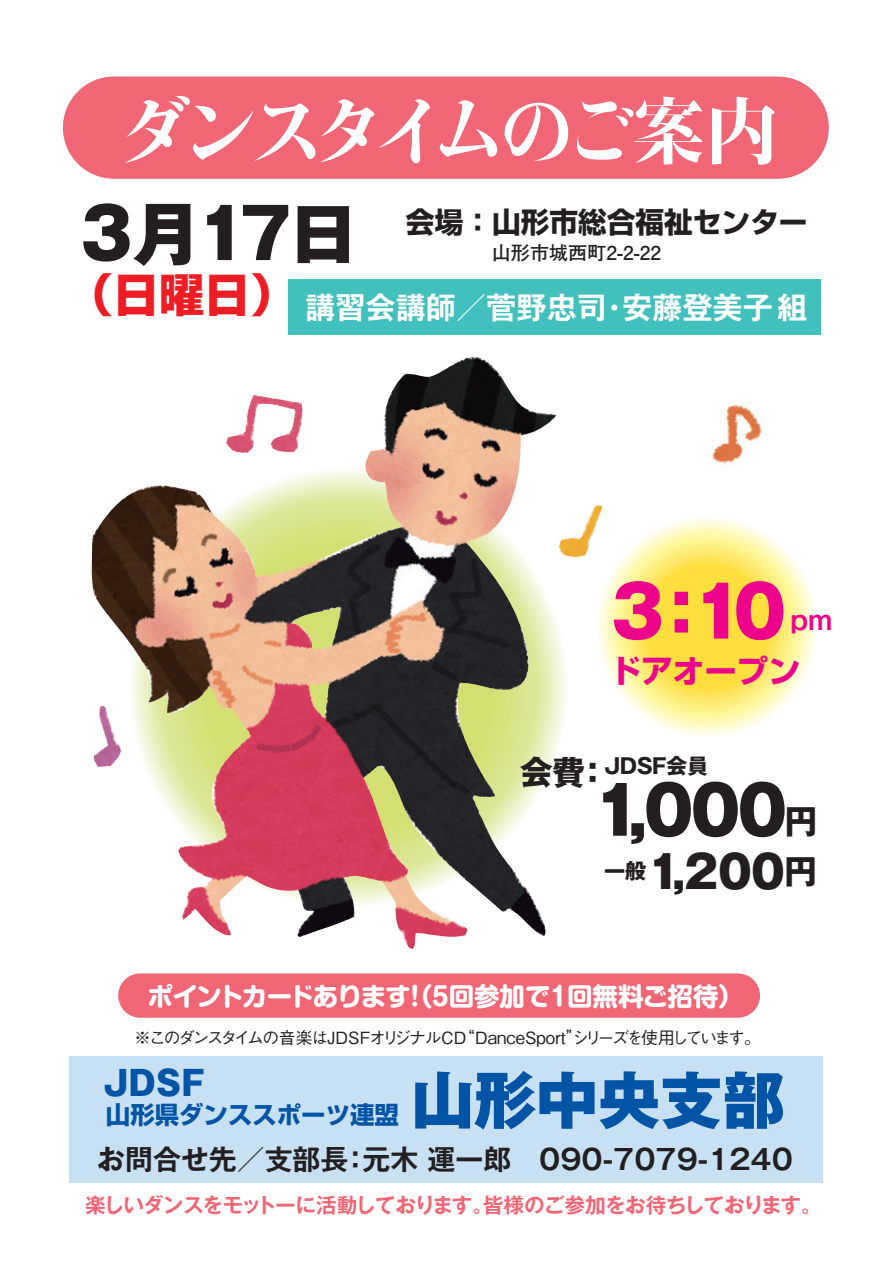
<style>
.page{position:relative;width:893px;height:1263px;background:#fff}
.page>*{position:absolute;margin:0;border:0;box-sizing:border-box;transform-origin:0 0}
.t1{font:800 72.9px "Kocho Std";letter-spacing:-.1em;color:#fff}
.t2{font:800 69.6px "Gothic MB101 Pro";color:#ed028c}
.t3{font:800 68.7px "Gothic MB101 Pro";letter-spacing:-.05em;color:#231f20}
.t4{font:800 65.7px "Gothic MB101 Pro";color:#231f20}
.t5{font:800 62.1px "Gothic MB101 Pro";color:#0154a6}
.t6{font:800 45.45px "Shin Go Pro";color:#ee1d23}
.t7{font:800 44.7px "Gothic MB101 Pro";color:#231f20}
.t8{font:800 33.75px "Gothic MB101 Pro";color:#0154a6}
.t9{font:700 33.15px "Gothic MB101 Pro";color:#231f20}
.t10{font:700 31.8px "Shin Go Pro";color:#ed028c}
.t11{font:700 30.15px "Gothic MB101 Pro De";color:#fff}
.t12{font:700 28.65px "Shin Go Pro";color:#231f20}
.t13{font:700 27.9px "Gothic MB101 Pro De";color:#231f20}
.t14{font:700 25.8px "Gothic MB101 Pro De";color:#ed028c}
.t15{font:700 25.5px "Shin M Go Pro";letter-spacing:-.025em;color:#fff}
.t16{font:700 24.45px "Shin Go Pro";color:#0154a6}
.t17{font:700 21.3px "Gothic MB101 Pro";letter-spacing:-.025em;color:#231f20}
.t18{font:700 20.7px "Gothic MB101 Pro De";letter-spacing:-.05em;color:#f16675}
.t19{font:700 19.05px "Futo Go B101 Pro";color:#231f20}
.t20{font:500 16.8px "Gothic BBB Pro";letter-spacing:-.08em;color:#231f20}
.s1{font-weight:700;font-size:33.15px}
</style>
<div class="page">
<div style="left:69px;top:1056px;width:754px;height:127px;background:#c7e0f3"></div>
<div style="left:63px;top:77px;width:766px;height:102px;background:#f16675;border-radius:51px"></div>
<div style="left:118px;top:973px;width:642px;height:45px;background:#f16675;border-radius:22px"></div>
<div style="left:289px;top:279px;width:532px;height:56px;background:#42c0bd"></div>
<svg style="left:596px;top:516px;width:221px;height:221px;background:#ffec81"></svg>
<img style="left:91px;top:357px;width:465px;height:592px">
<img style="left:712px;top:404px;width:50px;height:60px">
<svg style="left:550px;top:737px;width:10px;height:89px"></svg>
<h1 class="t1" style="left:118px;top:72px;width:661px">ダンスタイムのご案内</h1>
<h3 class="t3" style="left:80px;top:176px;width:279px">3月17日</h3>
<h3 class="t12" style="left:406px;top:199px;width:403px">会場：山形市総合福祉センター</h3>
<p class="t19" style="left:492px;top:237px;width:171px">山形市城西町2-2-22</p>
<h3 class="t6" style="left:68px;top:259px;width:229px">（日曜日）</h3>
<h3 class="t11" style="left:305px;top:282px;width:504px">講習会講師／菅野忠司・安藤登美子組</h3>
<h2 class="t2" style="left:611px;top:554px;width:177px">3：10</h2>
<h3 class="t14" style="left:790px;top:598px;width:43px">pm</h3>
<h3 class="t10" style="left:609px;top:645px;width:193px">ドアオープン</h3>
<p class="t17" style="left:604px;top:748px;width:106px">JDSF会員</p>
<h3 class="t9" style="left:520px;top:745px;width:91px">会費：</h3>
<h3 class="t4" style="left:594px;top:756px;width:225px">1,000<span class="s1">円</span></h3>
<h3 class="t7" style="left:604px;top:834px;width:214px"><sup>一般</sup>1,200<span class="s1">円</span></h3>
<h3 class="t15" style="left:148px;top:976px;width:598px">ポイントカードあります！（5回参加で1回無料ご招待）</h3>
<p class="t20" style="left:134px;top:1024px;width:628px">※このダンスタイムの音楽はJDSFオリジナルCD“DanceSport”シリーズを使用しています。</p>
<h3 class="t8" style="left:103px;top:1055px;width:103px">JDSF</h3>
<h3 class="t16" style="left:106px;top:1095px;width:294px">山形県ダンススポーツ連盟</h3>
<h3 class="t5" style="left:412px;top:1048px;width:374px">山形中央支部</h3>
<h3 class="t13" style="left:97px;top:1136px;width:697px">お問合せ先／支部長：元木 運一郎　090-7079-1240</h3>
<p class="t18" style="left:85px;top:1188px;width:738px">楽しいダンスをモットーに活動しております。皆様のご参加をお待ちしております。</p>
</div>
